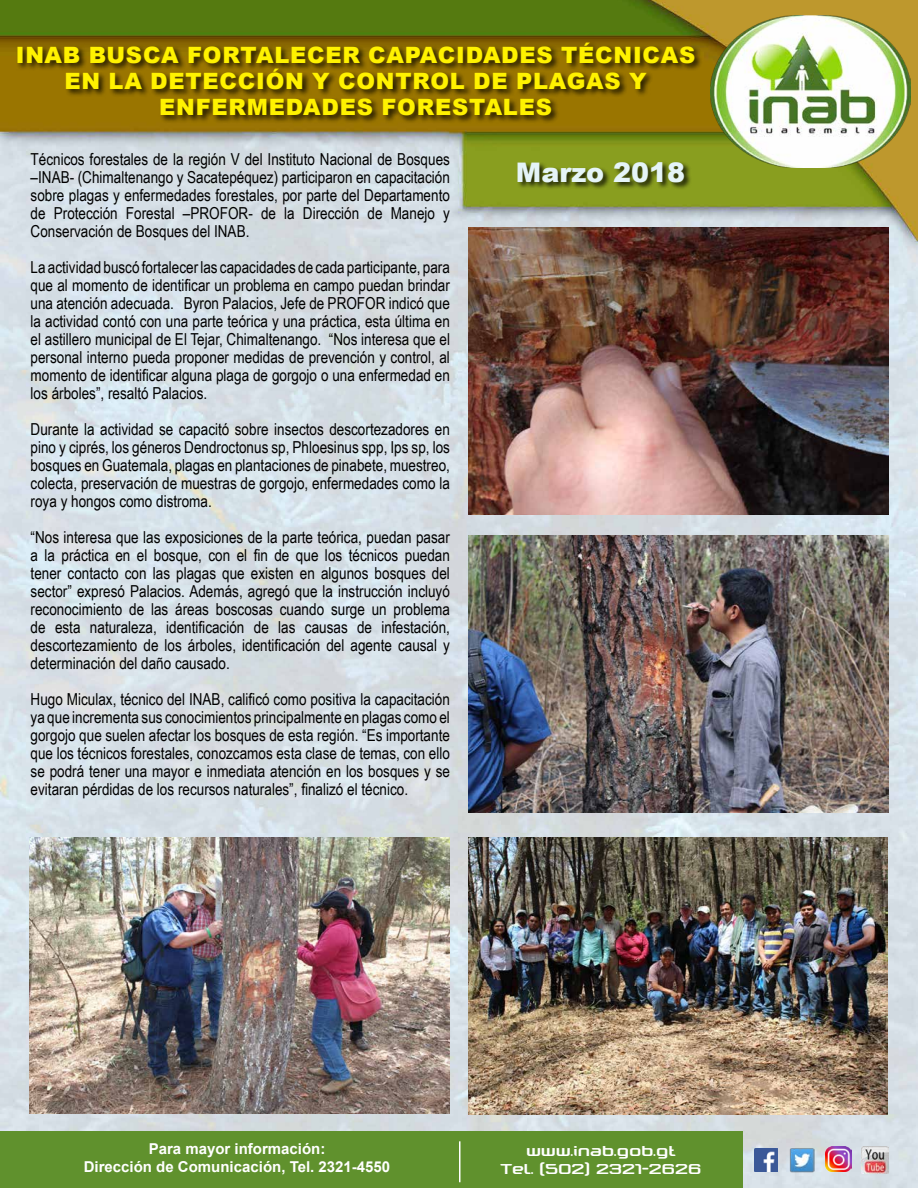
<style>
.page{position:relative;width:918px;height:1188px;background:#fff}
.page>*{position:absolute;margin:0;border:0;box-sizing:border-box;transform-origin:0 0}
.t1{font:900 27px "Arial";color:#e5f4f7}
.t2{font:900 22.5px/25.8px "Arial";letter-spacing:.035em;color:#fff200;text-align:center}
.t3{font:16.5px/18px "Arial Narrow";color:#000;text-align:justify}
.t4{font:700 15px/18px "Arial";color:#fff;text-align:center}
.t5{font:15px/18px "Tektrron";color:#fff;text-align:center}
</style>
<div class="page">
<img style="left:0;top:0;width:918px;height:1188px">
<div style="left:1px;top:1132px;width:742px;height:56px;background:#60912d"></div>
<div style="left:516px;top:161px;width:176px;height:29px;background:#000;opacity:.75"></div>
<hr style="left:459px;top:1141px;width:1px;height:41px;background:#fff">
<div style="left:16px;top:41px;width:687px;height:82px;background:#000;opacity:.75"></div>
<img style="left:710px;top:16px;width:201px;height:152px">
<img style="left:755px;top:1148px;width:23px;height:24px">
<img style="left:790px;top:1147px;width:25px;height:26px">
<img style="left:826px;top:1146px;width:25px;height:26px">
<img style="left:861px;top:1147px;width:27px;height:26px">
<img style="left:468px;top:536px;width:420px;height:276px">
<img style="left:468px;top:227px;width:420px;height:288px">
<img style="left:30px;top:838px;width:420px;height:275px">
<img style="left:468px;top:838px;width:419px;height:276px">
<h2 class="t2" style="left:16px;top:41px;width:681px">INAB BUSCA FORTALECER CAPACIDADES TÉCNICAS<br>EN LA DETECCIÓN Y CONTROL DE PLAGAS Y<br>ENFERMEDADES FORESTALES</h2>
<p class="t3" style="left:31px;top:150px;width:421px">Técnicos forestales de la región V del Instituto Nacional de Bosques –INAB- (Chimaltenango y Sacatepéquez) participaron en capacitación sobre plagas y enfermedades forestales, por parte del Departamento de Protección Forestal –PROFOR- de la Dirección de Manejo y Conservación de Bosques del INAB.</p>
<p class="t3" style="left:31px;top:258px;width:421px">La actividad buscó fortalecer las capacidades de cada participante, para que al momento de identificar un problema en campo puedan brindar una atención adecuada. Byron Palacios, Jefe de PROFOR indicó que la actividad contó con una parte teórica y una práctica, esta última en el astillero municipal de El Tejar, Chimaltenango. “Nos interesa que el personal interno pueda proponer medidas de prevención y control, al momento de identificar alguna plaga de gorgojo o una enfermedad en los árboles”, resaltó Palacios.</p>
<p class="t3" style="left:31px;top:420px;width:421px">Durante la actividad se capacitó sobre insectos descortezadores en pino y ciprés, los géneros Dendroctonus sp, Phloesinus spp, Ips sp, los bosques en Guatemala, plagas en plantaciones de pinabete, muestreo, colecta, preservación de muestras de gorgojo, enfermedades como la roya y hongos como distroma.</p>
<p class="t3" style="left:31px;top:528px;width:421px">“Nos interesa que las exposiciones de la parte teórica, puedan pasar a la práctica en el bosque, con el fin de que los técnicos puedan tener contacto con las plagas que existen en algunos bosques del sector” expresó Palacios. Además, agregó que la instrucción incluyó reconocimiento de las áreas boscosas cuando surge un problema de esta naturaleza, identificación de las causas de infestación, descortezamiento de los árboles, identificación del agente causal y determinación del daño causado.</p>
<p class="t3" style="left:31px;top:690px;width:421px">Hugo Miculax, técnico del INAB, calificó como positiva la capacitación ya que incrementa sus conocimientos principalmente en plagas como el gorgojo que suelen afectar los bosques de esta región. “Es importante que los técnicos forestales, conozcamos esta clase de temas, con ello se podrá tener una mayor e inmediata atención en los bosques y se evitaran pérdidas de los recursos naturales”, finalizó el técnico.</p>
<h1 class="t1" style="left:516px;top:153px;width:171px">Marzo 2018</h1>
<p class="t4" style="left:84px;top:1140px;width:308px">Para mayor información:<br>Dirección de Comunicación, Tel. 2321-4550</p>
<p class="t5" style="left:500px;top:1141px;width:202px">www.inab.gob.gt<br>Tel. (502) 2321-2626</p>
</div>
